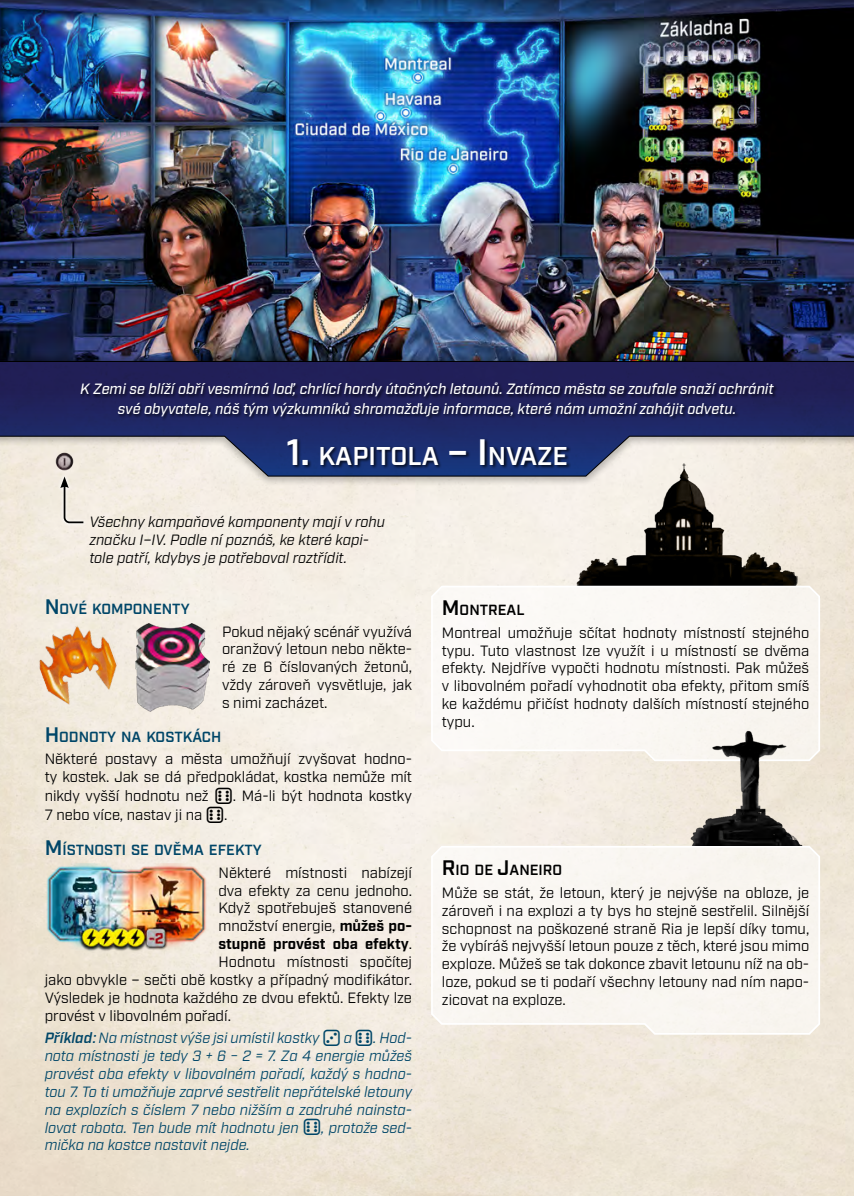
<style>
.page{position:relative;width:854px;height:1196px;background:#fff}
.page>*{position:absolute;margin:0;border:0;box-sizing:border-box;transform-origin:0 0}
.Heading_1{font:600 25.72px "Industry";color:#fff}
.t1{font:14.88px/17.8px "Industry";color:#000;text-align:justify}
.Example{font:italic 14.88px/17.8px "Industry";color:#004668;text-align:justify}
.Fluff{font:italic 500 14.88px/19.2px "Industry";color:#fff;text-align:center}
.Caption_small{font:italic 14.88px/17.8px "Industry";color:#000}
.t2{font:700 14.88px "Industry";letter-spacing:-.005em;color:#000}
.Heading_3{font:600 14.7px "Industry";color:#004668}
.Heading_3-2{font:600 14.7px "Industry";color:#000}
.s1{font-size:36.75px}
.s2{font-size:21px}
.s3{font-family:"Mar V Alea";font-size:22.75px}
.s4{font-weight:700}
.s5{font-weight:400}
.s6{font-weight:600}
.s7{font-weight:500}
.s8{font-family:"Mar V Alea";font-style:normal;font-size:22.75px}
</style>
<div class="page">
<img style="left:0;top:487px;width:853px;height:709px">
<img style="left:0;top:0;width:853px;height:350px">
<div style="left:0;top:350px;width:853px;height:137px;background:#000;opacity:.25"></div>
<svg style="left:0;top:360px;width:853px;height:117px;background:#51547b"></svg>
<img style="left:569px;top:456px;width:233px;height:128px">
<svg style="left:430px;top:584px;width:390px;height:178px"></svg>
<div style="left:430px;top:844px;width:390px;height:191px;background:#f9f6f1"></div>
<img style="left:46px;top:863px;width:161px;height:90px">
<img style="left:30px;top:617px;width:96px;height:94px">
<img style="left:135px;top:623px;width:74px;height:88px">
<div style="left:286px;top:438px;width:285px;height:31px;background:#000;opacity:.75"></div>
<div style="left:80px;top:382px;width:698px;height:38px;background:#000;opacity:.75"></div>
<img style="left:52px;top:449px;width:25px;height:25px">
<div style="left:56px;top:472px;width:32px;height:55px;background:#f3ece1"></div>
<svg style="left:60px;top:476px;width:24px;height:48px"></svg>
<img style="left:661px;top:707px;width:148px;height:139px">
<p class="Fluff" style="left:80px;top:380px;width:694px">K Zemi se blíží obří vesmírná loď, chrlící hordy útočných letounů. Zatímco města se zoufale snaží ochránit své obyvatele, náš tým výzkumníků shromažďuje informace, které nám umožní zahájit odvetu.</p>
<p class="Heading_1" style="left:286px;top:440px;width:283px"><span class="s1">1.</span> KAPITOLA <span class="s1">– I</span> NVAZE</p>
<p class="Caption_small" style="left:89px;top:513px;width:297px">Všechny kampaňové komponenty mají v rohu značku I–IV. Podle ní poznáš, ke které kapi&shy;tole patří, kdybys je potřeboval roztřídit.</p>
<p class="Heading_3" style="left:45px;top:600px;width:146px"><span class="s2">N</span>OVÉ KOMPON ENTY</p>
<p class="t1" style="left:222px;top:623px;width:191px">Pokud nějaký scénář využívá oranžový letoun nebo někte&shy;ré ze 6 číslovaných žetonů, vždy zároveň vysvětluje, jak s nimi zacházet.</p>
<p class="Heading_3" style="left:45px;top:728px;width:176px"><span class="s2">H</span>ODN OTY NA KOSTKÁCH</p>
<p class="t1" style="left:45px;top:750px;width:369px;line-height:18.6px">Některé postavy a města umožňují zvyšovat hodno&shy;ty kostek. Jak se dá předpokládat, kostka nemůže mít nikdy vyšší hodnotu než <span class="s3">6</span>. Má-li být hodnota kostky 7 nebo více, nastav ji na <span class="s3">6</span>.</p>
<p class="Heading_3" style="left:45px;top:841px;width:218px"><span class="s2">M</span> ÍSTN OSTI SE DVĚMA EFEKTY</p>
<p class="t1" style="left:218px;top:864px;width:195px">Některé místnosti nabízejí</p>
<p class="t1" style="left:218px;top:881px;width:195px">dva efekty za cenu jednoho.</p>
<p class="t1" style="left:218px;top:899px;width:195px">Když spotřebuješ stanovené</p>
<p class="t1" style="left:218px;top:917px;width:195px">množství energie, <span class="s4">můžeš po-</span></p>
<p class="t2" style="left:218px;top:935px;width:195px">stupně provést oba efekty<span class="s5">.</span></p>
<p class="t1" style="left:218px;top:953px;width:195px">Hodnotu místnosti spočítej</p>
<p class="t1" style="left:45px;top:971px;width:369px">jako obvykle – sečti obě kostky a případný modifikátor.</p>
<p class="t1" style="left:45px;top:989px;width:369px">Výsledek je hodnota každého ze dvou efektů. Efekty lze</p>
<p class="t1" style="left:45px;top:1006px;width:188px">provést v libovolném pořadí.</p>
<p class="Example" style="left:45px;top:1029px;width:369px"><span class="s6">Příklad</span><span class="s7">:</span>Na místnost výše jsi umístil kostky <span class="s8">3</span> a <span class="s8">6</span>. Hod&shy;nota místnosti je tedy 3 + 6 − 2 = 7. Za 4 energie můžeš provést oba efekty v libovolném pořadí, každý s hodno&shy;tou 7. To ti umožňuje zaprvé sestřelit nepřátelské letouny na explozích s číslem 7 nebo nižším a zadruhé nainsta&shy;lovat robota. Ten bude mít hodnotu jen <span class="s8">6</span>, protože sed&shy;mička na kostce nastavit nejde.</p>
<p class="Heading_3-2" style="left:441px;top:601px;width:84px"><span class="s2">M</span> ONTREAL</p>
<p class="t1" style="left:441px;top:624px;width:369px">Montreal umožňuje sčítat hodnoty místností stejného typu. Tuto vlastnost lze využít i u místností se dvěma efekty. Nejdříve vypočti hodnotu místnosti. Pak můžeš v libovolném pořadí vyhodnotit oba efekty, přitom smíš ke každému přičíst hodnoty dalších místností stejného typu.</p>
<p class="Heading_3-2" style="left:441px;top:861px;width:122px"><span class="s2">R</span>IO DE <span class="s2">J</span>ANEIRO</p>
<p class="t1" style="left:441px;top:884px;width:369px">Může se stát, že letoun, který je nejvýše na obloze, je zároveň i na explozi a ty bys ho stejně sestřelil. Silnější schopnost na poškozené straně Ria je lepší díky tomu, že vybíráš nejvyšší letoun pouze z těch, které jsou mimo exploze. Můžeš se tak dokonce zbavit letounu níž na ob&shy;loze, pokud se ti podaří všechny letouny nad ním napo&shy;zicovat na exploze.</p>
</div>
